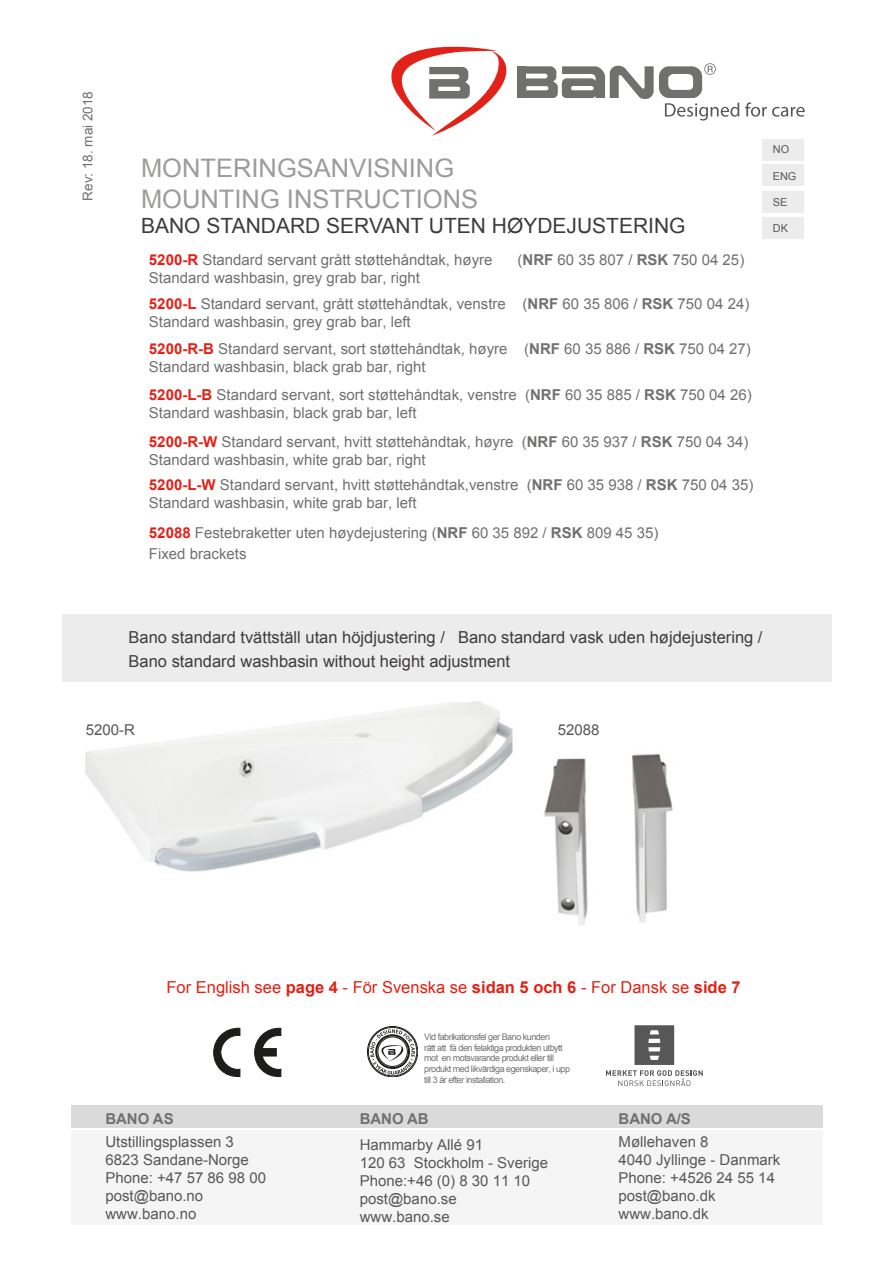
<style>
.page{position:relative;width:893px;height:1263px;background:#fff}
.page>*{position:absolute;margin:0;border:0;box-sizing:border-box;transform-origin:0 0}
.t1{font:25.5px/30.6px "Arial";color:#9c9c9b}
.t2{font:21px "Arial";color:#3c3c3b}
.t3{font:16.5px "Arial";color:#3e3b3b}
.t4{font:16.5px "Arial";color:#e32013}
.t5{font:15px/25.5px "Arial";color:#70706f}
.t6{font:15px/18px "Arial";color:#575757}
.t7{font:700 15px "Arial";letter-spacing:-.005em;color:#70706f}
.t8{font:13.5px "Arial";color:#70706f}
.t9{font:10.95px "Arial";color:#575757}
.t10{font:9px/10.8px "Arial";letter-spacing:-.055em;color:#70706f}
.s1{font-weight:700;color:#e22218}
.s2{font-weight:700}
</style>
<div class="page">
<div style="left:62px;top:614px;width:769px;height:67px;background:#edecec"></div>
<svg style="left:517px;top:63px;width:222px;height:58px"></svg>
<svg style="left:745px;top:102px;width:60px;height:15px"></svg>
<svg style="left:391px;top:47px;width:116px;height:89px"></svg>
<div style="left:762px;top:217px;width:41px;height:22px;background:#edecec"></div>
<div style="left:762px;top:192px;width:41px;height:21px;background:#edecec"></div>
<div style="left:762px;top:164px;width:41px;height:22px;background:#edecec"></div>
<div style="left:762px;top:139px;width:41px;height:21px;background:#edecec"></div>
<div style="left:71px;top:1105px;width:751px;height:22px;background:#dadada"></div>
<div style="left:71px;top:1130px;width:751px;height:95px;background:#f5f5f5"></div>
<div style="left:367px;top:1026px;width:51px;height:51px;border:1px solid #1d1e1b;border-radius:50%"></div>
<div style="left:368px;top:1027px;width:49px;height:49px;border:1px solid #1d1e1b;border-radius:50%"></div>
<svg style="left:370px;top:1029px;width:45px;height:46px"></svg>
<svg style="left:606px;top:1025px;width:97px;height:61px"></svg>
<svg style="left:213px;top:1027px;width:27px;height:50px"></svg>
<svg style="left:254px;top:1027px;width:27px;height:50px"></svg>
<div style="left:261px;top:1048px;width:15px;height:8px;background:#1d1e1b;border:1px solid #1d1e1b"></div>
<img style="left:86px;top:701px;width:427px;height:171px">
<img style="left:544px;top:753px;width:129px;height:172px">
<p class="t8" style="left:79px;top:201px;width:111px;rotate:-90deg">Rev: 18. mai 2018</p>
<h1 class="t1" style="left:141px;top:153px;width:339px">MONTERINGSANVISNING<br>MOUNTING INSTRUCTIONS</h1>
<h2 class="t2" style="left:141px;top:212px;width:546px">BANO STANDARD SERVANT UTEN HØYDEJUSTERING</h2>
<p class="t5" style="left:149px;top:247px;width:345px"><span class="s1">5200-R</span> Standard servant grått støttehåndtak, høyre</p>
<p class="t5" style="left:518px;top:247px;width:228px">(<span class="s2">NRF</span> 60 35 807 / <span class="s2">RSK</span> 750 04 25)</p>
<p class="t5" style="left:149px;top:265px;width:602px">Standard washbasin, grey grab bar, right<br><span class="s1">5200-L</span> Standard servant, grått støttehåndtak, venstre (<span class="s2">NRF</span> 60 35 806 / <span class="s2">RSK</span> 750 04 24)</p>
<p class="t5" style="left:149px;top:308px;width:603px;line-height:27px">Standard washbasin, grey grab bar, left<br><span class="s1">5200-R-B</span> Standard servant, sort støttehåndtak, høyre (<span class="s2">NRF</span> 60 35 886 / <span class="s2">RSK</span> 750 04 27)</p>
<p class="t5" style="left:149px;top:352px;width:604px;line-height:28.5px">Standard washbasin, black grab bar, right<br><span class="s1">5200-L-B</span> Standard servant, sort støttehåndtak, venstre (<span class="s2">NRF</span> 60 35 885 / <span class="s2">RSK</span> 750 04 26)</p>
<p class="t5" style="left:149px;top:399px;width:601px;line-height:28.5px">Standard washbasin, black grab bar, left<br><span class="s1">5200-R-W</span> Standard servant, hvitt støttehåndtak, høyre (<span class="s2">NRF</span> 60 35 937 / <span class="s2">RSK</span> 750 04 34)</p>
<p class="t5" style="left:149px;top:447px;width:606px">Standard washbasin, white grab bar, right<br><span class="s1">5200-L-W</span> Standard servant, hvitt støttehåndtak,venstre (<span class="s2">NRF</span> 60 35 938 / <span class="s2">RSK</span> 750 04 35)</p>
<p class="t5" style="left:149px;top:488px;width:511px;line-height:30px">Standard washbasin, white grab bar, left<br><span class="s1">52088</span> Festebraketter uten høydejustering (<span class="s2">NRF</span> 60 35 892 / <span class="s2">RSK</span> 809 45 35)</p>
<p class="t5" style="left:149px;top:541px;width:99px">Fixed brackets</p>
<p class="t9" style="left:773px;top:142px;width:18px">NO</p>
<p class="t9" style="left:773px;top:169px;width:25px">ENG</p>
<p class="t9" style="left:773px;top:195px;width:16px">SE</p>
<p class="t9" style="left:773px;top:221px;width:17px">DK</p>
<p class="t3" style="left:129px;top:626px;width:318px">Bano standard tvättställ utan höjdjustering /</p>
<p class="t3" style="left:458px;top:626px;width:306px">Bano standard vask uden højdejustering /</p>
<p class="t3" style="left:129px;top:651px;width:383px">Bano standard washbasin without height adjustment</p>
<p class="t6" style="left:86px;top:721px;width:51px">5200-R</p>
<p class="t6" style="left:558px;top:721px;width:43px">52088</p>
<p class="t4" style="left:167px;top:976px;width:576px">For English see <span class="s2">page 4</span> - För Svenska se <span class="s2">sidan 5 och 6</span> - For Dansk se <span class="s2">side 7</span></p>
<p class="t10" style="left:424px;top:1031px;width:147px">Vid fabrikationsfel ger Bano kunden<br>rätt att få den felaktiga produkten utbytt mot en motsvarande produkt eller till produkt med likvärdiga egenskaper, i upp till 3 år efter installation.</p>
<p class="t7" style="left:105px;top:1109px;width:70px">BANO AS</p>
<p class="t7" style="left:360px;top:1109px;width:71px">BANO AB</p>
<p class="t7" style="left:619px;top:1109px;width:74px">BANO A/S</p>
<p class="t6" style="left:105px;top:1133px;width:162px">Utstillingsplassen 3<br>6823 Sandane-Norge<br>Phone: +47 57 86 98 00 post@bano.no www.bano.no</p>
<p class="t6" style="left:360px;top:1136px;width:190px">Hammarby Allé 91<br>120 63 Stockholm - Sverige<br>Phone:+46 (0) 8 30 11 10 post@bano.se www.bano.se</p>
<p class="t6" style="left:619px;top:1133px;width:163px">Møllehaven 8<br>4040 Jyllinge - Danmark<br>Phone: +4526 24 55 14 post@bano.dk www.bano.dk</p>
</div>
